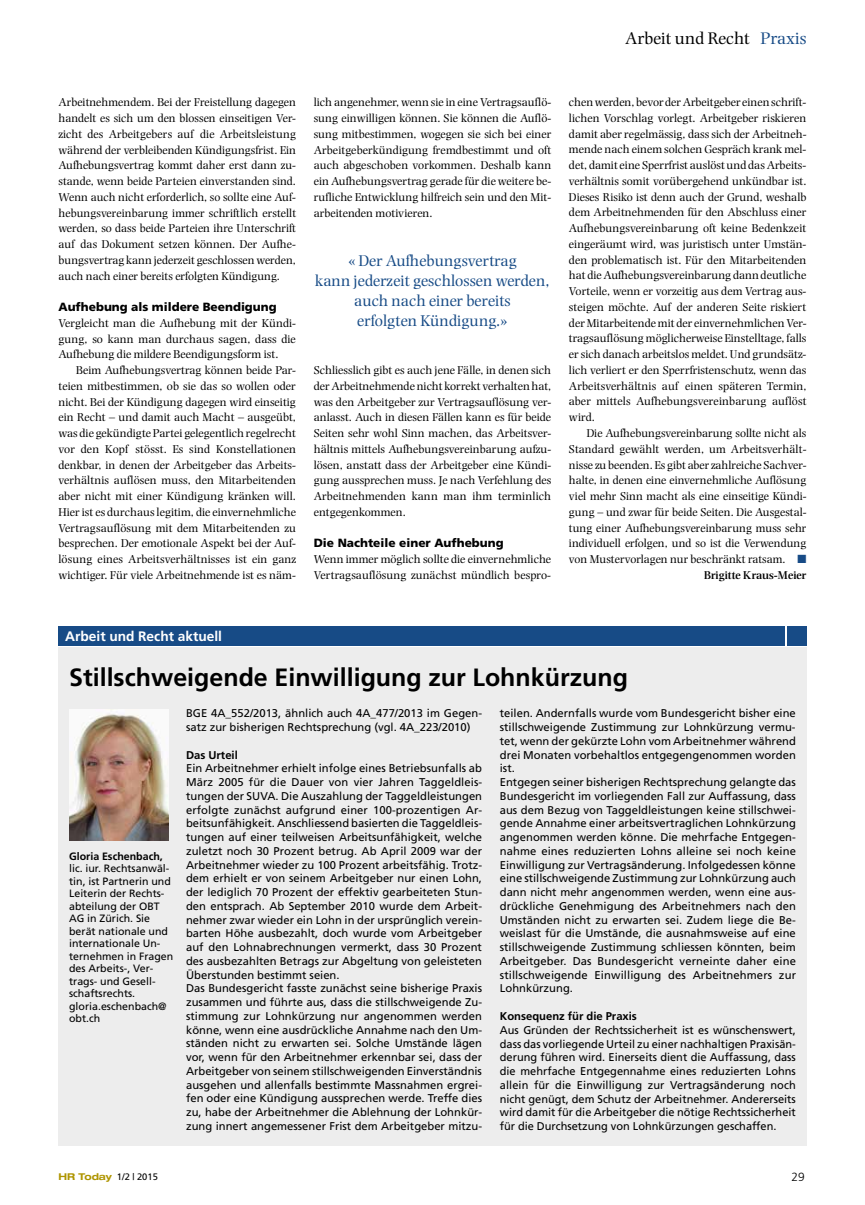
<style>
.page{position:relative;width:865px;height:1205px;background:#fff}
.page>*{position:absolute;margin:0;border:0;box-sizing:border-box;transform-origin:0 0}
.t1{font:700 25px "Frutiger";color:#000}
.t2{font:17.5px "Photina";color:#000}
.t3{font:16.25px/20px "Photina";color:#174b86;text-align:center}
.t4{font:700 13.75px "Frutiger";color:#fff}
.t5{font:11.88px/15.8px "Photina";color:#000;text-align:justify}
.t6{font:900 11.88px "Frutiger";color:#000}
.t7{font:300 11.88px "Frutiger";color:#000}
.t8{font:11.25px/13.8px "Frutiger";color:#000}
.t9{font:700 11.25px "Frutiger";color:#000}
.t10{font:10.62px/12.5px "Frutiger";color:#000}
.t11{font:700 10.62px "Frutiger";color:#000}
.t12{font:9.38px "Frutiger";color:#000}
.s1{color:#174b86}
.s2{font-weight:600}
.s3{font-family:"Helvetica Neue LT";font-weight:700;font-stretch:expanded;color:#af9500}
</style>
<div class="page">
<div style="left:58px;top:647px;width:748px;height:499px;background:#ededed"></div>
<div style="left:58px;top:626px;width:727px;height:20px;background:#174b86"></div>
<div style="left:787px;top:626px;width:19px;height:20px;background:#174b86"></div>
<img style="left:69px;top:709px;width:99px;height:131px">
<h2 class="t2" style="left:625px;top:28px;width:183px">Arbeit und Recht <span class="s1">Praxis</span></h2>
<p class="t5" style="left:58px;top:95px;width:239px">Arbeitnehmendem. Bei der Freistellung dagegen handelt es sich um den blossen einseitigen Ver&shy;zicht des Arbeitgebers auf die Arbeitsleistung während der verbleibenden Kündigungsfrist. Ein Aufhebungsvertrag kommt daher erst dann zu&shy;stande, wenn beide Parteien einverstanden sind.<br>Wenn auch nicht erforderlich, so sollte eine Auf&shy;hebungsvereinbarung immer schriftlich erstellt werden, so dass beide Parteien ihre Unterschrift auf das Dokument setzen können. Der Aufhe&shy;bungsvertrag kann jederzeit geschlossen werden, auch nach einer bereits erfolgten Kündigung.</p>
<p class="t6" style="left:58px;top:300px;width:220px">Aufhebung als mildere Beendigung</p>
<p class="t5" style="left:58px;top:315px;width:239px">Vergleicht man die Aufhebung mit der Kündi&shy;gung, so kann man durchaus sagen, dass die Aufhebung die mildere Beendigungsform ist.</p>
<p class="t5" style="left:58px;top:362px;width:239px;text-indent:18px">Beim Aufhebungsvertrag können beide Par&shy;teien mitbestimmen, ob sie das so wollen oder nicht. Bei der Kündigung dagegen wird einseitig ein Recht – und damit auch Macht – ausgeübt, was die gekündigte Partei gelegentlich regelrecht vor den Kopf stösst. Es sind Konstellationen denkbar, in denen der Arbeitgeber das Arbeits&shy;verhältnis auflösen muss, den Mitarbeitenden aber nicht mit einer Kündigung kränken will.<br>Hier ist es durchaus legitim, die einvernehmliche Vertragsauflösung mit dem Mitarbeitenden zu besprechen. Der emotionale Aspekt bei der Auf&shy;lösung eines Arbeitsverhältnisses ist ein ganz wichtiger. Für viele Arbeitnehmende ist es näm-</p>
<p class="t5" style="left:314px;top:95px;width:239px">lich angenehmer, wenn sie in eine Vertragsauflö&shy;sung einwilligen können. Sie können die Auflö&shy;sung mitbestimmen, wogegen sie sich bei einer Arbeitgeberkündigung fremdbestimmt und oft auch abgeschoben vorkommen. Deshalb kann ein Aufhebungsvertrag gerade für die weitere be&shy;rufliche Entwicklung hilfreich sein und den Mit&shy;arbeitenden motivieren.</p>
<h3 class="t3" style="left:315px;top:251px;width:236px">« Der Aufhebungsvertrag<br>kann jederzeit geschlossen werden, auch nach einer bereits<br>erfolgten Kündigung.»</h3>
<p class="t5" style="left:314px;top:362px;width:239px">Schliesslich gibt es auch jene Fälle, in denen sich der Arbeitnehmende nicht korrekt verhalten hat, was den Arbeitgeber zur Vertragsauflösung ver&shy;anlasst. Auch in diesen Fällen kann es für beide Seiten sehr wohl Sinn machen, das Arbeitsver&shy;hältnis mittels Aufhebungsvereinbarung aufzu&shy;lösen, anstatt dass der Arbeitgeber eine Kündi&shy;gung aussprechen muss. Je nach Verfehlung des Arbeitnehmenden kann man ihm terminlich entgegenkommen.</p>
<p class="t6" style="left:314px;top:536px;width:191px">Die Nachteile einer Aufhebung</p>
<p class="t5" style="left:314px;top:551px;width:239px">Wenn immer möglich sollte die einvernehmliche<br>Vertragsauflösung zunächst mündlich bespro-</p>
<p class="t5" style="left:569px;top:94px;width:239px">chen werden, bevor der Arbeitgeber einen schrift&shy;lichen Vorschlag vorlegt. Arbeitgeber riskieren damit aber regelmässig, dass sich der Arbeitneh&shy;mende nach einem solchen Gespräch krank mel&shy;det, damit eine Sperrfrist auslöst und das Arbeits&shy;verhältnis somit vorübergehend unkündbar ist.<br>Dieses Risiko ist denn auch der Grund, weshalb dem Arbeitnehmenden für den Abschluss einer Aufhebungsvereinbarung oft keine Bedenkzeit eingeräumt wird, was juristisch unter Umstän&shy;den problematisch ist. Für den Mitarbeitenden hat die Aufhebungsvereinbarung dann deutliche Vorteile, wenn er vorzeitig aus dem Vertrag aus&shy;steigen möchte. Auf der anderen Seite riskiert der Mitarbeitende mit der einvernehmlichen Ver&shy;tragsauflösung möglicherweise Einstelltage, falls er sich danach arbeitslos meldet. Und grundsätz&shy;lich verliert er den Sperrfristenschutz, wenn das Arbeitsverhältnis auf einen späteren Termin, aber mittels Aufhebungsvereinbarung auflöst wird.</p>
<p class="t5" style="left:569px;top:425px;width:239px;text-align:right">Die Aufhebungsvereinbarung sollte nicht als Standard gewählt werden, um Arbeitsverhält&shy;nisse zu beenden. Es gibt aber zahlreiche Sachver&shy;halte, in denen eine einvernehmliche Auflösung viel mehr Sinn macht als eine einseitige Kündi&shy;gung – und zwar für beide Seiten. Die Ausgestal&shy;tung einer Aufhebungsvereinbarung muss sehr individuell erfolgen, und so ist die Verwendung von Mustervorlagen nur beschränkt ratsam. <span class="s1">■ </span><span class="s2">Brigitte Kraus-Meier</span></p>
<p class="t4" style="left:65px;top:628px;width:158px">Arbeit und Recht aktuell</p>
<h1 class="t1" style="left:69px;top:663px;width:560px">Stillschweigende Einwilligung zur Lohnkürzung</h1>
<p class="t11" style="left:69px;top:850px;width:95px">Gloria Eschenbach,</p>
<p class="t10" style="left:69px;top:862px;width:106px">lic. iur. Rechtsanwäl&shy;tin, ist Partnerin und<br>Leiterin der Rechts&shy;abteilung der OBT<br>AG in Zürich. Sie berät nationale und internationale Un&shy;ternehmen in Fragen des Arbeits-, Ver&shy;trags- und Gesell&shy;schaftsrechts. gloria.eschenbach@ obt.ch</p>
<p class="t8" style="left:186px;top:706px;width:297px">BGE 4A_552/2013, ähnlich auch 4A_477/2013 im Gegen&shy;satz zur bisherigen Rechtsprechung (vgl. 4A_223/2010)</p>
<p class="t9" style="left:186px;top:748px;width:53px">Das Urteil</p>
<p class="t8" style="left:186px;top:761px;width:297px">Ein Arbeitnehmer erhielt infolge eines Betriebsunfalls ab März 2005 für die Dauer von vier Jahren Taggeldleis&shy;tungen der SUVA. Die Auszahlung der Taggeldleistungen erfolgte zunächst aufgrund einer 100-prozentigen Ar&shy;beitsunfähigkeit. Anschliessend basierten die Taggeldleis&shy;tungen auf einer teilweisen Arbeitsunfähigkeit, welche zuletzt noch 30 Prozent betrug. Ab April 2009 war der Arbeitnehmer wieder zu 100 Prozent arbeitsfähig. Trotz&shy;dem erhielt er von seinem Arbeitgeber nur einen Lohn, der lediglich 70 Prozent der effektiv gearbeiteten Stun&shy;den entsprach. Ab September 2010 wurde dem Arbeit&shy;nehmer zwar wieder ein Lohn in der ursprünglich verein&shy;barten Höhe ausbezahlt, doch wurde vom Arbeitgeber auf den Lohnabrechnungen vermerkt, dass 30 Prozent des ausbezahlten Betrags zur Abgeltung von geleisteten Überstunden bestimmt seien.<br>Das Bundesgericht fasste zunächst seine bisherige Praxis zusammen und führte aus, dass die stillschweigende Zu&shy;stimmung zur Lohnkürzung nur angenommen werden könne, wenn eine ausdrückliche Annahme nach den Um&shy;ständen nicht zu erwarten sei. Solche Umstände lägen vor, wenn für den Arbeitnehmer erkennbar sei, dass der Arbeitgeber von seinem stillschweigenden Einverständnis ausgehen und allenfalls bestimmte Massnahmen ergrei&shy;fen oder eine Kündigung aussprechen werde. Treffe dies zu, habe der Arbeitnehmer die Ablehnung der Lohnkür&shy;zung innert angemessener Frist dem Arbeitgeber mitzu-</p>
<p class="t8" style="left:500px;top:706px;width:298px">teilen. Andernfalls wurde vom Bundesgericht bisher eine stillschweigende Zustimmung zur Lohnkürzung vermu&shy;tet, wenn der gekürzte Lohn vom Arbeitnehmer während drei Monaten vorbehaltlos entgegengenommen worden ist.<br>Entgegen seiner bisherigen Rechtsprechung gelangte das Bundesgericht im vorliegenden Fall zur Auffassung, dass aus dem Bezug von Taggeldleistungen keine stillschwei&shy;gende Annahme einer arbeitsvertraglichen Lohnkürzung angenommen werden könne. Die mehrfache Entgegen&shy;nahme eines reduzierten Lohns alleine sei noch keine Einwilligung zur Vertragsänderung. Infolgedessen könne eine stillschweigende Zustimmung zur Lohnkürzung auch dann nicht mehr angenommen werden, wenn eine aus&shy;drückliche Genehmigung des Arbeitnehmers nach den Umständen nicht zu erwarten sei. Zudem liege die Be&shy;weislast für die Umstände, die ausnahmsweise auf eine stillschweigende Zustimmung schliessen könnten, beim Arbeitgeber. Das Bundesgericht verneinte daher eine stillschweigende Einwilligung des Arbeitnehmers zur Lohnkürzung.</p>
<p class="t9" style="left:500px;top:1009px;width:139px">Konsequenz für die Praxis</p>
<p class="t8" style="left:500px;top:1023px;width:297px;text-align:justify">Aus Gründen der Rechtssicherheit ist es wünschenswert, dass das vorliegende Urteil zu einer nachhaltigen Praxisän&shy;derung führen wird. Einerseits dient die Auffassung, dass die mehrfache Entgegennahme eines reduzierten Lohns allein für die Einwilligung zur Vertragsänderung noch nicht genügt, dem Schutz der Arbeitnehmer. Andererseits wird damit für die Arbeitgeber die nötige Rechtssicherheit für die Durchsetzung von Lohnkürzungen geschaffen.</p>
<p class="t12" style="left:58px;top:1171px;width:101px"><span class="s3">HR Today</span> 1/2 | 2015</p>
<p class="t7" style="left:791px;top:1169px;width:15px">29</p>
</div>
